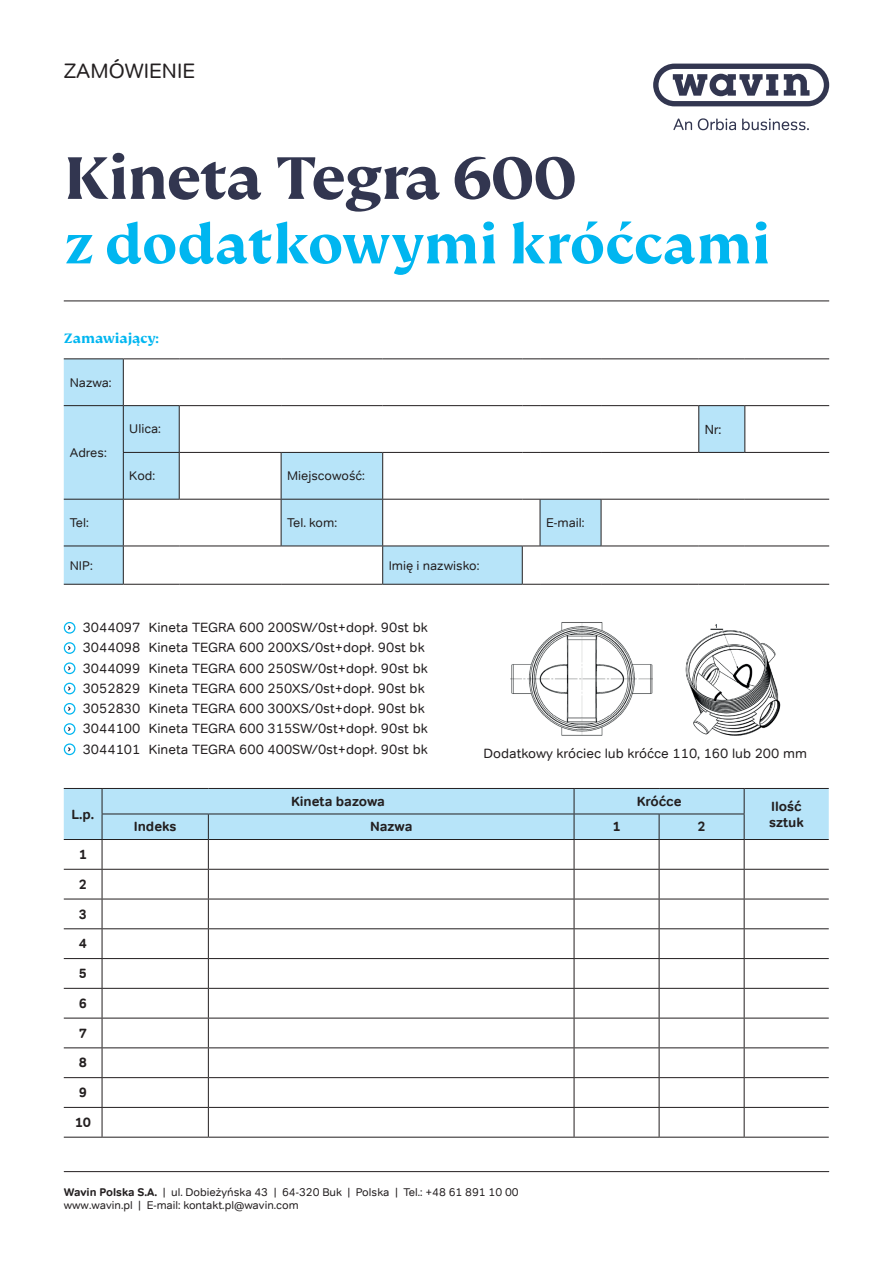
<style>
.page{position:relative;width:893px;height:1263px;background:#fff}
.page>*{position:absolute;margin:0;border:0;box-sizing:border-box;transform-origin:0 0}
.t1{font:700 66px "FS Kim";letter-spacing:-.02em;color:#323650}
.t2{font:700 60px "FS Kim";color:#00b6f0}
.t3{font:21px "Tondo";color:#231f20}
.t4{font:700 15px "FS Kim";color:#00b6f0}
.t5{font:13.5px/20.2px "Tondo";color:#231f20}
.t6{font:700 13.5px/16.2px "Tondo";color:#231f20}
.t7{font:12.75px "Tondo";color:#231f20}
.t8{font:12.75px "Helvetica Neue LT Pro";color:#231f20}
.t9{font:11.25px/13.5px "Tondo";color:#231f20}
.s1{font-weight:700}
</style>
<div class="page">
<hr style="left:64px;top:301px;width:765px;height:1px;background:#231f20">
<svg style="left:653px;top:64px;width:176px;height:42px"></svg>
<svg style="left:673px;top:119px;width:19px;height:11px"></svg>
<svg style="left:698px;top:118px;width:38px;height:12px"></svg>
<svg style="left:742px;top:118px;width:67px;height:12px"></svg>
<svg style="left:64px;top:359px;width:681px;height:225px"></svg>
<hr style="left:64px;top:358px;width:59px;height:1px;background:#231f20">
<hr style="left:123px;top:358px;width:56px;height:1px;background:#231f20">
<hr style="left:123px;top:359px;width:1px;height:46px;background:#231f20">
<hr style="left:179px;top:358px;width:102px;height:1px;background:#231f20">
<hr style="left:281px;top:358px;width:102px;height:1px;background:#231f20">
<hr style="left:383px;top:358px;width:139px;height:1px;background:#231f20">
<svg style="left:522px;top:358px;width:18px;height:1px"></svg>
<hr style="left:540px;top:358px;width:61px;height:1px;background:#231f20">
<hr style="left:601px;top:358px;width:98px;height:1px;background:#231f20">
<hr style="left:699px;top:358px;width:46px;height:1px;background:#231f20">
<hr style="left:745px;top:358px;width:84px;height:1px;background:#231f20">
<hr style="left:64px;top:405px;width:59px;height:1px;background:#231f20">
<hr style="left:123px;top:405px;width:56px;height:1px;background:#231f20">
<hr style="left:123px;top:406px;width:1px;height:46px;background:#231f20">
<hr style="left:179px;top:405px;width:102px;height:1px;background:#231f20">
<hr style="left:179px;top:406px;width:1px;height:46px;background:#231f20">
<hr style="left:281px;top:405px;width:102px;height:1px;background:#231f20">
<hr style="left:383px;top:405px;width:139px;height:1px;background:#231f20">
<svg style="left:522px;top:405px;width:18px;height:1px"></svg>
<hr style="left:540px;top:405px;width:61px;height:1px;background:#231f20">
<hr style="left:601px;top:405px;width:98px;height:1px;background:#231f20">
<hr style="left:699px;top:405px;width:46px;height:1px;background:#231f20">
<hr style="left:698px;top:406px;width:1px;height:46px;background:#231f20">
<hr style="left:745px;top:405px;width:84px;height:1px;background:#231f20">
<hr style="left:744px;top:406px;width:1px;height:46px;background:#231f20">
<hr style="left:123px;top:452px;width:56px;height:1px;background:#231f20">
<hr style="left:123px;top:453px;width:1px;height:46px;background:#231f20">
<hr style="left:179px;top:452px;width:102px;height:1px;background:#231f20">
<hr style="left:179px;top:453px;width:1px;height:46px;background:#231f20">
<hr style="left:281px;top:452px;width:102px;height:1px;background:#231f20">
<hr style="left:281px;top:453px;width:1px;height:46px;background:#231f20">
<hr style="left:383px;top:452px;width:139px;height:1px;background:#231f20">
<hr style="left:382px;top:453px;width:1px;height:46px;background:#231f20">
<svg style="left:522px;top:452px;width:18px;height:1px"></svg>
<hr style="left:540px;top:452px;width:61px;height:1px;background:#231f20">
<hr style="left:601px;top:452px;width:98px;height:1px;background:#231f20">
<hr style="left:699px;top:452px;width:46px;height:1px;background:#231f20">
<hr style="left:745px;top:452px;width:84px;height:1px;background:#231f20">
<hr style="left:64px;top:499px;width:59px;height:1px;background:#231f20">
<hr style="left:123px;top:499px;width:56px;height:1px;background:#231f20">
<hr style="left:123px;top:500px;width:1px;height:46px;background:#231f20">
<hr style="left:179px;top:499px;width:102px;height:1px;background:#231f20">
<hr style="left:281px;top:499px;width:102px;height:1px;background:#231f20">
<hr style="left:281px;top:500px;width:1px;height:46px;background:#231f20">
<hr style="left:383px;top:499px;width:139px;height:1px;background:#231f20">
<hr style="left:382px;top:500px;width:1px;height:46px;background:#231f20">
<svg style="left:522px;top:499px;width:18px;height:1px"></svg>
<hr style="left:540px;top:499px;width:61px;height:1px;background:#231f20">
<hr style="left:540px;top:500px;width:1px;height:46px;background:#231f20">
<hr style="left:601px;top:499px;width:98px;height:1px;background:#231f20">
<hr style="left:601px;top:500px;width:1px;height:46px;background:#231f20">
<hr style="left:699px;top:499px;width:46px;height:1px;background:#231f20">
<hr style="left:745px;top:499px;width:84px;height:1px;background:#231f20">
<hr style="left:64px;top:546px;width:59px;height:1px;background:#231f20">
<hr style="left:123px;top:546px;width:56px;height:1px;background:#231f20">
<hr style="left:123px;top:546px;width:1px;height:38px;background:#231f20">
<hr style="left:179px;top:546px;width:102px;height:1px;background:#231f20">
<hr style="left:281px;top:546px;width:102px;height:1px;background:#231f20">
<hr style="left:383px;top:546px;width:139px;height:1px;background:#231f20">
<hr style="left:382px;top:546px;width:1px;height:38px;background:#231f20">
<svg style="left:523px;top:546px;width:17px;height:1px"></svg>
<hr style="left:522px;top:546px;width:1px;height:38px;background:#231f20">
<hr style="left:540px;top:546px;width:61px;height:1px;background:#231f20">
<hr style="left:601px;top:546px;width:98px;height:1px;background:#231f20">
<hr style="left:699px;top:546px;width:46px;height:1px;background:#231f20">
<hr style="left:745px;top:546px;width:84px;height:1px;background:#231f20">
<hr style="left:64px;top:584px;width:59px;height:1px;background:#231f20">
<hr style="left:123px;top:584px;width:56px;height:1px;background:#231f20">
<hr style="left:179px;top:584px;width:102px;height:1px;background:#231f20">
<hr style="left:281px;top:584px;width:102px;height:1px;background:#231f20">
<hr style="left:383px;top:584px;width:139px;height:1px;background:#231f20">
<svg style="left:522px;top:584px;width:18px;height:1px"></svg>
<hr style="left:540px;top:584px;width:61px;height:1px;background:#231f20">
<hr style="left:601px;top:584px;width:98px;height:1px;background:#231f20">
<hr style="left:699px;top:584px;width:46px;height:1px;background:#231f20">
<hr style="left:745px;top:584px;width:84px;height:1px;background:#231f20">
<div style="left:64px;top:622px;width:11px;height:12px;border:1px solid #00b6f0;border-radius:50%"></div>
<div style="left:64px;top:642px;width:11px;height:12px;border:1px solid #00b6f0;border-radius:50%"></div>
<div style="left:64px;top:662px;width:11px;height:12px;border:1px solid #00b6f0;border-radius:50%"></div>
<div style="left:64px;top:683px;width:11px;height:11px;border:1px solid #00b6f0;border-radius:50%"></div>
<svg style="left:68px;top:686px;width:3px;height:5px"></svg>
<div style="left:64px;top:703px;width:11px;height:12px;border:1px solid #00b6f0;border-radius:50%"></div>
<div style="left:64px;top:723px;width:11px;height:12px;border:1px solid #00b6f0;border-radius:50%"></div>
<div style="left:64px;top:743px;width:11px;height:12px;border:1px solid #00b6f0;border-radius:50%"></div>
<svg style="left:68px;top:747px;width:3px;height:5px"></svg>
<img style="left:511px;top:622px;width:142px;height:114px">
<img style="left:685px;top:624px;width:95px;height:112px">
<svg style="left:64px;top:788px;width:765px;height:349px"></svg>
<hr style="left:64px;top:1137px;width:38px;height:1px;background:#231f20">
<hr style="left:102px;top:1137px;width:106px;height:1px;background:#231f20">
<hr style="left:208px;top:1137px;width:366px;height:1px;background:#231f20">
<hr style="left:574px;top:1137px;width:85px;height:1px;background:#231f20">
<hr style="left:659px;top:1137px;width:85px;height:1px;background:#231f20">
<hr style="left:744px;top:1137px;width:85px;height:1px;background:#231f20">
<hr style="left:64px;top:1171px;width:765px;height:1px;background:#231f20">
<h3 class="t3" style="left:64px;top:58px;width:133px">ZAMÓWIENIE</h3>
<h1 class="t1" style="left:64px;top:141px;width:515px">Kineta Tegra 600</h1>
<h2 class="t2" style="left:64px;top:211px;width:708px">z dodatkowymi króćcami</h2>
<p class="t4" style="left:64px;top:329px;width:97px">Zamawiający:</p>
<p class="t7" style="left:70px;top:375px;width:43px">Nazwa:</p>
<p class="t7" style="left:70px;top:445px;width:38px">Adres:</p>
<p class="t7" style="left:129px;top:421px;width:33px">Ulica:</p>
<p class="t8" style="left:705px;top:421px;width:18px">Nr:</p>
<p class="t7" style="left:129px;top:468px;width:27px">Kod:</p>
<p class="t7" style="left:287px;top:468px;width:79px">Miejscowość:</p>
<p class="t7" style="left:70px;top:515px;width:20px">Tel:</p>
<p class="t7" style="left:287px;top:515px;width:51px">Tel. kom:</p>
<p class="t7" style="left:546px;top:515px;width:40px">E-mail:</p>
<p class="t7" style="left:70px;top:557px;width:24px">NIP:</p>
<p class="t7" style="left:389px;top:557px;width:92px">Imię i nazwisko:</p>
<p class="t5" style="left:83px;top:617px;width:347px">3044097 Kineta TEGRA 600 200SW/0st+dopł. 90st bk 3044098 Kineta TEGRA 600 200XS/0st+dopł. 90st bk 3044099 Kineta TEGRA 600 250SW/0st+dopł. 90st bk 3052829 Kineta TEGRA 600 250XS/0st+dopł. 90st bk 3052830 Kineta TEGRA 600 300XS/0st+dopł. 90st bk 3044100 Kineta TEGRA 600 315SW/0st+dopł. 90st bk 3044101 Kineta TEGRA 600 400SW/0st+dopł. 90st bk</p>
<p class="t5" style="left:484px;top:743px;width:325px">Dodatkowy króciec lub króćce 110, 160 lub 200 mm</p>
<p class="t6" style="left:72px;top:806px;width:24px">L.p.</p>
<p class="t6" style="left:79px;top:846px;width:10px">1</p>
<p class="t6" style="left:79px;top:876px;width:10px">2</p>
<p class="t6" style="left:79px;top:906px;width:10px">3</p>
<p class="t6" style="left:79px;top:936px;width:10px">4</p>
<p class="t6" style="left:79px;top:965px;width:10px">5</p>
<p class="t6" style="left:79px;top:995px;width:10px">6</p>
<p class="t6" style="left:79px;top:1025px;width:10px">7</p>
<p class="t6" style="left:79px;top:1055px;width:10px">8</p>
<p class="t6" style="left:79px;top:1084px;width:10px">9</p>
<p class="t6" style="left:75px;top:1114px;width:18px">10</p>
<p class="t6" style="left:291px;top:793px;width:95px">Kineta bazowa</p>
<p class="t6" style="left:637px;top:793px;width:46px">Króćce</p>
<p class="t6" style="left:769px;top:798px;width:36px">Ilość sztuk</p>
<p class="t6" style="left:134px;top:819px;width:44px">Indeks</p>
<p class="t6" style="left:370px;top:819px;width:44px">Nazwa</p>
<p class="t6" style="left:612px;top:819px;width:10px">1</p>
<p class="t6" style="left:697px;top:819px;width:10px">2</p>
<p class="t9" style="left:64px;top:1185px;width:456px"><span class="s1">Wavin Polska S.A.</span> | ul. Dobieżyńska 43 | 64-320 Buk | Polska | Tel.: +48 61 891 10 00 www.wavin.pl | E-mail: kontakt.pl@wavin.com</p>
</div>
